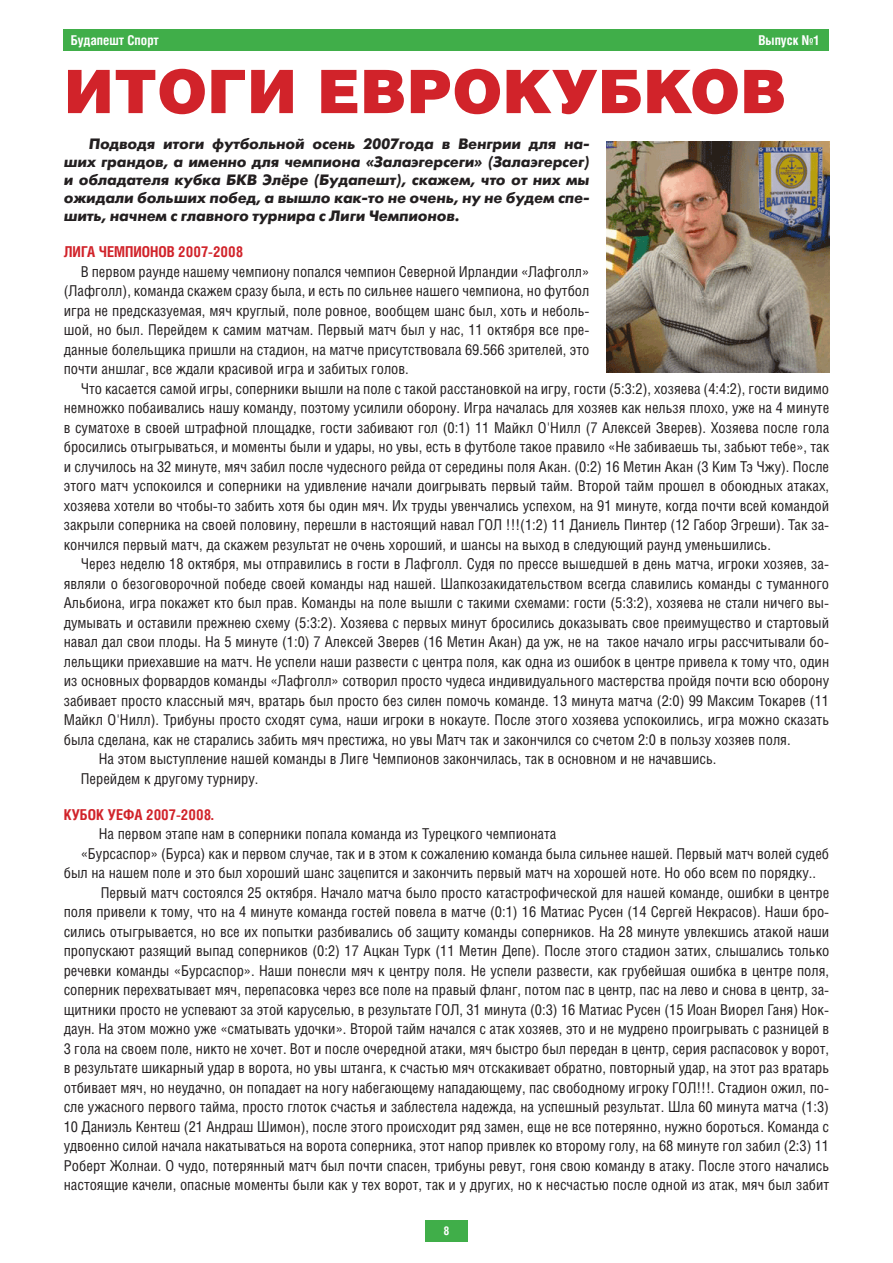
<style>
.page{position:relative;width:893px;height:1263px;background:#fff}
.page>*{position:absolute;margin:0;border:0;box-sizing:border-box;transform-origin:0 0}
.t1{font:900 60px "Helios";color:#d1232a}
.t2{font:15px/19.5px "Helios Cond";color:#231f20;text-align:justify}
.t3{font:italic 700 15px/18px "Futuris C";color:#231f20;text-align:justify}
.t4{font:700 15px "Helios Cond";color:#d1232a}
.t5{font:700 13.5px "Helios Cond";color:#fff}
.t6{font:700 12px "Helios Cond";color:#fff}
</style>
<div class="page">
<div style="left:64px;top:30px;width:765px;height:21px;background:#40ae49"></div>
<div style="left:425px;top:1220px;width:43px;height:22px;background:#40ae49"></div>
<img style="left:606px;top:142px;width:223px;height:230px">
<p class="t5" style="left:71px;top:32px;width:90px">Будапешт Спорт</p>
<p class="t5" style="left:758px;top:32px;width:63px">Выпуск №1</p>
<h1 class="t1" style="left:64px;top:54px;width:96px">Итоги</h1>
<h1 class="t1" style="left:317px;top:54px;width:46px">евро</h1>
<h1 class="t1" style="left:502px;top:54px;width:235px">кубков</h1>
<p class="t3" style="left:64px;top:135px;width:527px;text-indent:25px">Подводя итоги футбольной осень 2007года в Венгрии для на&shy;ших грандов, а именно для чемпиона «Залаэгерсеги» (Залаэгерсег) и обладателя кубка БКВ Элёре (Будапешт), скажем, что от них мы ожидали больших побед, а вышло как-то не очень, ну не будем спе&shy;шить, начнем с главного турнира с Лиги Чемпионов.</p>
<p class="t4" style="left:64px;top:243px;width:9px">ЛИГА</p>
<p class="t4" style="left:99px;top:243px;width:10px">ЧЕМПИОНОВ</p>
<p class="t4" style="left:178px;top:243px;width:67px">2007-2008</p>
<p class="t2" style="left:64px;top:261px;width:527px;text-indent:17px">В первом раунде нашему чемпиону попался чемпион Северной Ирландии «Лафголл» (Лафголл), команда скажем сразу была, и есть по сильнее нашего чемпиона, но футбол игра не предсказуемая, мяч круглый, поле ровное, вообщем шанс был, хоть и неболь&shy;шой, но был. Перейдем к самим матчам. Первый матч был у нас, 11 октября все пре&shy;данные болельщика пришли на стадион, на матче присутствовала 69.566 зрителей, это почти аншлаг, все ждали красивой игра и забитых голов.</p>
<p class="t2" style="left:64px;top:378px;width:767px;text-indent:17px">Что касается самой игры, соперники вышли на поле с такой расстановкой на игру, гости (5:3:2), хозяева (4:4:2), гости видимо немножко побаивались нашу команду, поэтому усилили оборону. Игра началась для хозяев как нельзя плохо, уже на 4 минуте в суматохе в своей штрафной площадке, гости забивают гол (0:1) 11 Майкл О'Нилл (7 Алексей Зверев). Хозяева после гола бросились отыгрываться, и моменты были и удары, но увы, есть в футболе такое правило «Не забиваешь ты, забьют тебе», так и случилось на 32 минуте, мяч забил после чудесного рейда от середины поля Акан. (0:2) 16 Метин Акан (3 Ким Тэ Чжу). После этого матч успокоился и соперники на удивление начали доигрывать первый тайм. Второй тайм прошел в обоюдных атаках, хозяева хотели во чтобы-то забить хотя бы один мяч. Их труды увенчались успехом, на 91 минуте, когда почти всей командой закрыли соперника на своей половину, перешли в настоящий навал ГОЛ !!!(1:2) 11 Даниель Пинтер (12 Габор Эгреши). Так за&shy;кончился первый матч, да скажем результат не очень хороший, и шансы на выход в следующий раунд уменьшились.</p>
<p class="t2" style="left:81px;top:554px;width:750px">Через неделю 18 октября, мы отправились в гости в Лафголл. Судя по прессе вышедшей в день матча, игроки хозяев, за-</p>
<p class="t2" style="left:64px;top:573px;width:767px">являли о безоговорочной победе своей команды над нашей. Шапкозакидательством всегда славились команды с туманного</p>
<p class="t2" style="left:64px;top:593px;width:767px">Альбиона, игра покажет кто был прав. Команды на поле вышли с такими схемами: гости (5:3:2), хозяева не стали ничего вы-</p>
<p class="t2" style="left:64px;top:612px;width:767px">думывать и оставили прежнею схему (5:3:2). Хозяева с первых минут бросились доказывать свое преимущество и стартовый</p>
<p class="t2" style="left:64px;top:632px;width:767px">навал дал свои плоды. На 5 минуте (1:0) 7 Алексей Зверев (16 Метин Акан) да уж, не на такое начало игры рассчитывали бо-</p>
<p class="t2" style="left:64px;top:651px;width:767px">лельщики приехавшие на матч. Не успели наши развести с центра поля, как одна из ошибок в центре привела к тому что, один</p>
<p class="t2" style="left:64px;top:671px;width:767px">из основных форвардов команды «Лафголл» сотворил просто чудеса индивидуального мастерства пройдя почти всю оборону</p>
<p class="t2" style="left:64px;top:690px;width:767px">забивает просто классный мяч, вратарь был просто без силен помочь команде. 13 минута матча (2:0) 99 Максим Токарев (11</p>
<p class="t2" style="left:64px;top:710px;width:767px">Майкл О'Нилл). Трибуны просто сходят сума, наши игроки в нокауте. После этого хозяева успокоились, игра можно сказать</p>
<p class="t2" style="left:64px;top:729px;width:728px">была сделана, как не старались забить мяч престижа, но увы Матч так и закончился со счетом 2:0 в пользу хозяев поля.</p>
<p class="t2" style="left:99px;top:749px;width:619px">На этом выступление нашей команды в Лиге Чемпионов закончилась, так в основном и не начавшись.</p>
<p class="t2" style="left:81px;top:768px;width:179px">Перейдем к другому турниру.</p>
<p class="t4" style="left:64px;top:805px;width:9px">КУБОК</p>
<p class="t4" style="left:108px;top:805px;width:10px">УЕФА</p>
<p class="t4" style="left:146px;top:805px;width:69px">2007-2008.</p>
<p class="t2" style="left:99px;top:824px;width:459px">На первом этапе нам в соперники попала команда из Турецкого чемпионата</p>
<p class="t2" style="left:81px;top:843px;width:750px">«Бурсаспор» (Бурса) как и первом случае, так и в этом к сожалению команда была сильнее нашей. Первый матч волей судеб</p>
<p class="t2" style="left:64px;top:863px;width:754px">был на нашем поле и это был хороший шанс зацепится и закончить первый матч на хорошей ноте. Но обо всем по порядку..</p>
<p class="t2" style="left:101px;top:882px;width:730px">Первый матч состоялся 25 октября. Начало матча было просто катастрофической для нашей команде, ошибки в центре</p>
<p class="t2" style="left:64px;top:902px;width:767px">поля привели к тому, что на 4 минуте команда гостей повела в матче (0:1) 16 Матиас Русен (14 Сергей Некрасов). Наши бро-</p>
<p class="t2" style="left:64px;top:921px;width:767px">сились отыгрывается, но все их попытки разбивались об защиту команды соперников. На 28 минуте увлекшись атакой наши</p>
<p class="t2" style="left:64px;top:941px;width:767px">пропускают разящий выпад соперников (0:2) 17 Ацкан Турк (11 Метин Депе). После этого стадион затих, слышались только</p>
<p class="t2" style="left:64px;top:960px;width:767px">речевки команды «Бурсаспор». Наши понесли мяч к центру поля. Не успели развести, как грубейшая ошибка в центре поля,</p>
<p class="t2" style="left:64px;top:980px;width:767px">соперник перехватывает мяч, перепасовка через все поле на правый фланг, потом пас в центр, пас на лево и снова в центр, за-</p>
<p class="t2" style="left:64px;top:999px;width:767px">щитники просто не успевают за этой каруселью, в результате ГОЛ, 31 минута (0:3) 16 Матиас Русен (15 Иоан Виорел Ганя) Нок-</p>
<p class="t2" style="left:64px;top:1019px;width:767px">даун. На этом можно уже «сматывать удочки». Второй тайм начался с атак хозяев, это и не мудрено проигрывать с разницей в</p>
<p class="t2" style="left:64px;top:1038px;width:767px">3 гола на своем поле, никто не хочет. Вот и после очередной атаки, мяч быстро был передан в центр, серия распасовок у ворот,</p>
<p class="t2" style="left:64px;top:1058px;width:767px">в результате шикарный удар в ворота, но увы штанга, к счастью мяч отскакивает обратно, повторный удар, на этот раз вратарь</p>
<p class="t2" style="left:64px;top:1077px;width:767px">отбивает мяч, но неудачно, он попадает на ногу набегающему нападающему, пас свободному игроку ГОЛ!!!. Стадион ожил, по-</p>
<p class="t2" style="left:64px;top:1097px;width:767px">сле ужасного первого тайма, просто глоток счастья и заблестела надежда, на успешный результат. Шла 60 минута матча (1:3)</p>
<p class="t2" style="left:64px;top:1116px;width:767px">10 Даниэль Кентеш (21 Андраш Шимон), после этого происходит ряд замен, еще не все потерянно, нужно бороться. Команда с</p>
<p class="t2" style="left:64px;top:1136px;width:767px">удвоенно силой начала накатываться на ворота соперника, этот напор привлек ко второму голу, на 68 минуте гол забил (2:3) 11</p>
<p class="t2" style="left:64px;top:1155px;width:767px">Роберт Жолнаи. О чудо, потерянный матч был почти спасен, трибуны ревут, гоня свою команду в атаку. После этого начались</p>
<p class="t2" style="left:64px;top:1175px;width:767px">настоящие качели, опасные моменты были как у тех ворот, так и у других, но к несчастью после одной из атак, мяч был забит</p>
<p class="t6" style="left:443px;top:1224px;width:8px">8</p>
</div>
